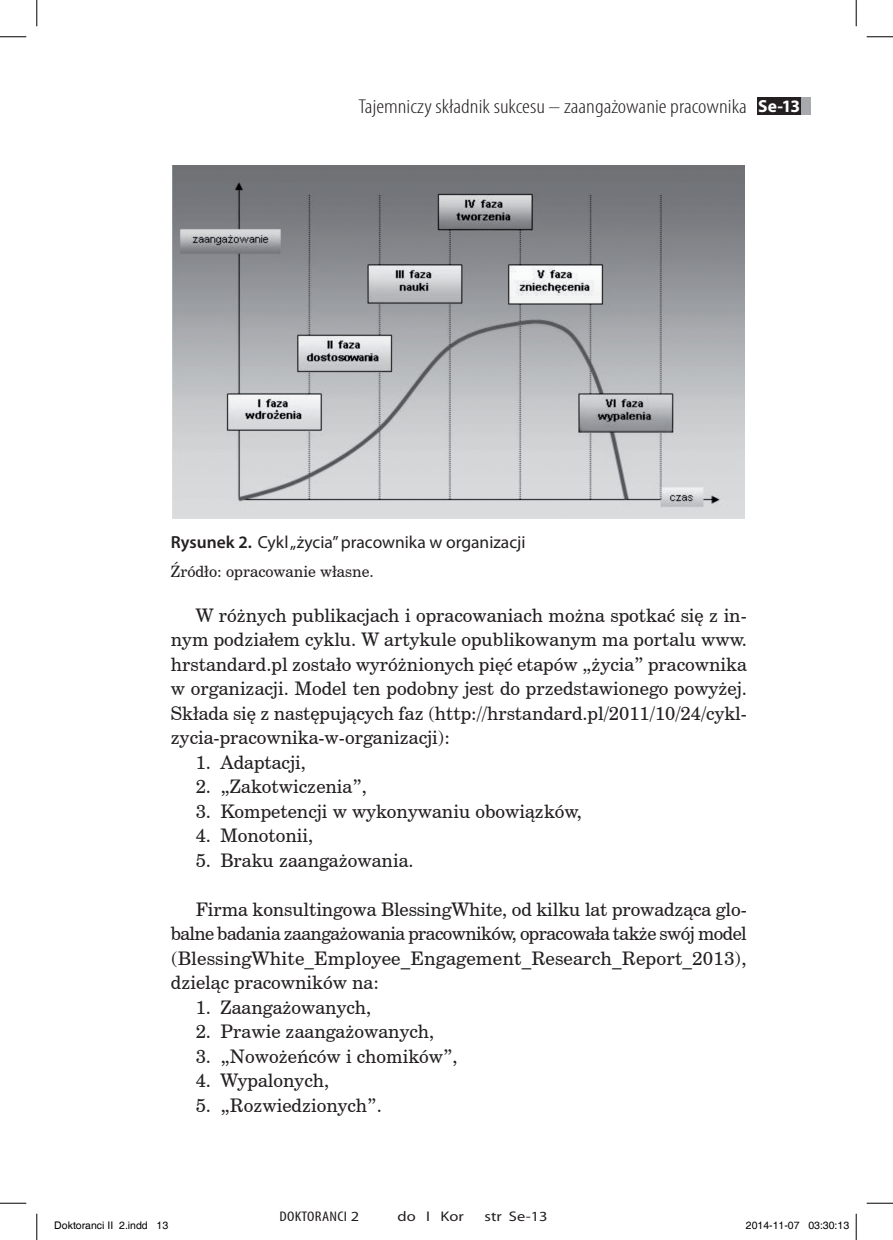
<style>
.page{position:relative;width:893px;height:1240px;background:#fff}
.page>*{position:absolute;margin:0;border:0;box-sizing:border-box;transform-origin:0 0}
.t1{font:300 condensed 20.12px "Myriad Pro";color:#231f20;scale:1.17 1}
.t2{font:18.72px/24.5px "Century Schoolbook BT";color:#231f20;text-align:justify}
.t3{font:17.5px "Myriad Pro";color:#231f20}
.t4{font:15.75px "Century Schoolbook BT";color:#231f20}
.t5{font:14px "Myriad Pro";color:#231f20;scale:1.17 1}
.t6{font:condensed 14px "Myriad Pro";color:#231f20;scale:1.17 1}
.t7{font:10.5px "Helvetica";color:#000}
.s1{font-weight:700;font-stretch:normal;font-size:17.5px;color:#fff}
.s2{font-weight:600}
.s3{font-stretch:normal}
</style>
<div class="page">
<div style="left:756px;top:97px;width:45px;height:18px;background:#231f20"></div>
<div style="left:801px;top:97px;width:9px;height:18px;background:#a8a9ad"></div>
<img style="left:173px;top:165px;width:571px;height:353px">
<svg style="left:0;top:36px;width:26px;height:1px"></svg>
<svg style="left:866px;top:36px;width:26px;height:1px"></svg>
<svg style="left:0;top:1202px;width:26px;height:1px"></svg>
<svg style="left:866px;top:1202px;width:26px;height:1px"></svg>
<svg style="left:36px;top:0;width:1px;height:26px"></svg>
<svg style="left:36px;top:1213px;width:1px;height:26px"></svg>
<svg style="left:855px;top:0;width:1px;height:26px"></svg>
<svg style="left:855px;top:1213px;width:1px;height:26px"></svg>
<p class="t1" style="left:358px;top:95px;width:379px">Tajemniczy składnik sukcesu – zaangażowanie pracownika <span class="s1">Se-13</span></p>
<p class="t3" style="left:171px;top:531px;width:356px"><span class="s2">Rysunek 2.</span> Cykl „życia” pracownika w organizacji</p>
<p class="t4" style="left:171px;top:560px;width:204px">Źródło: opracowanie własne.</p>
<p class="t2" style="left:171px;top:602px;width:577px;text-indent:25px">W różnych publikacjach i opracowaniach można spotkać się z in&shy;nym podziałem cyklu. W artykule opublikowanym ma portalu www. hrstandard.pl zostało wyróżnionych pięć etapów „życia” pracownika w organizacji. Model ten podobny jest do przedstawionego powyżej.<br>Składa się z następujących faz (http://hrstandard.pl/2011/10/24/cykl&shy;zycia-pracownika-w-organizacji):</p>
<p class="t2" style="left:195px;top:749px;width:112px">1. Adaptacji,</p>
<p class="t2" style="left:195px;top:773px;width:173px">2. „Zakotwiczenia”,</p>
<p class="t2" style="left:195px;top:798px;width:387px">3. Kompetencji w wykonywaniu obowiązków,</p>
<p class="t2" style="left:195px;top:822px;width:119px">4. Monotonii,</p>
<p class="t2" style="left:195px;top:847px;width:219px">5. Braku zaangażowania.</p>
<p class="t2" style="left:171px;top:896px;width:577px;text-indent:25px">Firma konsultingowa BlessingWhite, od kilku lat prowadząca glo&shy;balne badania zaangażowania pracowników, opracowała także swój model (BlessingWhite_Employee_Engagement_Research_Report_2013), dzieląc pracowników na:</p>
<p class="t2" style="left:195px;top:994px;width:177px">1. Zaangażowanych,</p>
<p class="t2" style="left:195px;top:1018px;width:240px">2. Prawie zaangażowanych,</p>
<p class="t2" style="left:195px;top:1043px;width:263px">3. „Nowożeńców i chomików”,</p>
<p class="t2" style="left:195px;top:1067px;width:135px">4. Wypalonych,</p>
<p class="t2" style="left:195px;top:1092px;width:187px">5. „Rozwiedzionych”.</p>
<p class="t6" style="left:279px;top:1207px;width:70px">DOKTORANCI <span class="s3">2</span></p>
<p class="t5" style="left:397px;top:1207px;width:58px">do I Kor</p>
<p class="t5" style="left:484px;top:1207px;width:55px">str Se-13</p>
<p class="t7" style="left:54px;top:1219px;width:115px">Doktoranci II 2.indd 13</p>
<p class="t7" style="left:745px;top:1219px;width:105px">2014-11-07 03:30:13</p>
</div>
